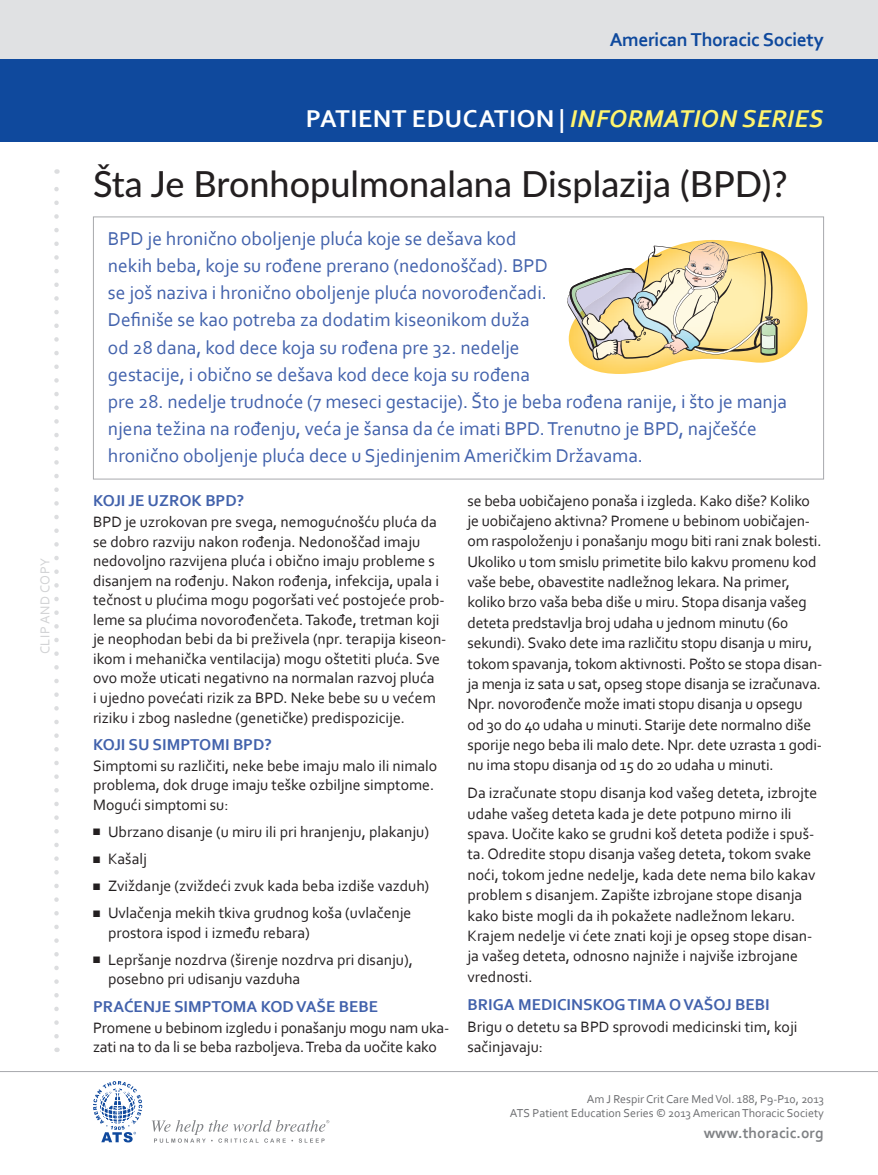
<style>
.page{position:relative;width:878px;height:1175px;background:#fff}
.page>*{position:absolute;margin:0;border:0;box-sizing:border-box;transform-origin:0 0}
.Headline_1{font:500 36px "Lato";color:#231f20}
.t1{font:700 25.5px "Corbel";letter-spacing:.02em;color:#fff}
.Intro_Paragraph{font:19.5px/27px "Corbel";color:#4262ac}
.t2{font:700 19.5px "Corbel";letter-spacing:-.02em;color:#0f499d}
.Body_Headline{font:700 16.5px "Corbel";color:#4262ac}
.Body{font:15.75px/20.4px "Corbel";color:#231f20}
.t3{font:700 15.45px "Corbel";color:#808285}
.t4{font:13.5px "Corbel";letter-spacing:.04em;color:#d1d2d4}
.t5{font:12px "Corbel";color:#6c6d70}
.s1{font-style:italic;color:#fff46d}
</style>
<div class="page">
<div style="left:0;top:0;width:878px;height:59px;background:#e0e1e3"></div>
<div style="left:0;top:59px;width:878px;height:83px;background:#0f499d"></div>
<svg style="left:54px;top:169px;width:5px;height:867px"></svg>
<svg style="left:152px;top:1120px;width:177px;height:22px"></svg>
<svg style="left:93px;top:1081px;width:49px;height:61px"></svg>
<div style="left:93px;top:216px;width:731px;height:263px;border:1px solid #a8a9ad"></div>
<hr style="left:0;top:1071px;width:878px;height:1px;background:#a8a9ad">
<svg style="left:567px;top:242px;width:212px;height:118px"></svg>
<p class="t4" style="left:37px;top:654px;width:98px;rotate:-90deg">CLIP AND COPY</p>
<p class="t2" style="left:609px;top:27px;width:216px">American Thoracic Society</p>
<p class="t1" style="left:306px;top:102px;width:519px">PATIENT EDUCATION | <span class="s1">INFORMATION SERIES</span></p>
<p class="Headline_1" style="left:93px;top:158px;width:696px">Šta Je Bronhopulmonalana Displazija (BPD)?</p>
<p class="Intro_Paragraph" style="left:108px;top:225px;width:680px">BPD je hronično oboljenje pluća koje se dešava kod<br>nekih beba, koje su rođene prerano (nedonoščad). BPD<br>se još naziva i hronično oboljenje pluća novorođenčadi.<br>Definiše se kao potreba za dodatim kiseonikom duža<br>od 28 dana, kod dece koja su rođena pre 32. nedelje<br>gestacije, i obično se dešava kod dece koja su rođena<br>pre 28. nedelje trudnoće (7 meseci gestacije). Što je beba rođena ranije, i što je manja njena težina na rođenju, veća je šansa da će imati BPD. Trenutno je BPD, najčešće hronično oboljenje pluća dece u Sjedinjenim Američkim Državama.</p>
<p class="Body_Headline" style="left:93px;top:490px;width:153px">KOJI JE UZROK BPD?</p>
<p class="Body" style="left:93px;top:512px;width:355px;line-height:19.5px">BPD je uzrokovan pre svega, nemogućnošću pluća da se dobro razviju nakon rođenja. Nedonoščad imaju nedovoljno razvijena pluća i obično imaju probleme s disanjem na rođenju. Nakon rođenja, infekcija, upala i tečnost u plućima mogu pogoršati već postojeće prob&shy;leme sa plućima novorođenčeta. Takođe, tretman koji je neophodan bebi da bi preživela (npr. terapija kiseon&shy;ikom i mehanička ventilacija) mogu oštetiti pluća. Sve ovo može uticati negativno na normalan razvoj pluća<br>i ujedno povećati rizik za BPD. Neke bebe su u većem riziku i zbog nasledne (genetičke) predispozicije.</p>
<p class="Body_Headline" style="left:93px;top:734px;width:180px">KOJI SU SIMPTOMI BPD?</p>
<p class="Body" style="left:93px;top:755px;width:346px;line-height:19.5px">Simptomi su različiti, neke bebe imaju malo ili nimalo problema, dok druge imaju teške ozbiljne simptome.<br>Mogući simptomi su:</p>
<p class="Body" style="left:93px;top:821px;width:337px">■ Ubrzano disanje (u miru ili pri hranjenju, plakanju)</p>
<p class="Body" style="left:93px;top:848px;width:55px">■ Kašalj</p>
<p class="Body" style="left:93px;top:875px;width:338px">■ Zviždanje (zviždeći zvuk kada beba izdiše vazduh)</p>
<p class="Body" style="left:108px;top:902px;width:305px;line-height:19.5px;text-indent:-15px">■ Uvlačenja mekih tkiva grudnog koša (uvlačenje prostora ispod i između rebara)</p>
<p class="Body" style="left:108px;top:949px;width:306px;line-height:19.5px;text-indent:-15px">■ Lepršanje nozdrva (širenje nozdrva pri disanju), posebno pri udisanju vazduha</p>
<p class="Body_Headline" style="left:93px;top:995px;width:287px">PRAĆENJE SIMPTOMA KOD VAŠE BEBE</p>
<p class="Body" style="left:93px;top:1017px;width:358px;line-height:19.5px">Promene u bebinom izgledu i ponašanju mogu nam uka&shy;zati na to da li se beba razboljeva. Treba da uočite kako</p>
<p class="Body" style="left:467px;top:490px;width:356px">se beba uobičajeno ponaša i izgleda. Kako diše? Koliko je uobičajeno aktivna? Promene u bebinom uobičajen&shy;om raspoloženju i ponašanju mogu biti rani znak bolesti.<br>Ukoliko u tom smislu primetite bilo kakvu promenu kod vaše bebe, obavestite nadležnog lekara. Na primer, koliko brzo vaša beba diše u miru. Stopa disanja vašeg deteta predstavlja broj udaha u jednom minutu (60 sekundi). Svako dete ima različitu stopu disanja u miru, tokom spavanja, tokom aktivnosti. Pošto se stopa disan&shy;ja menja iz sata u sat, opseg stope disanja se izračunava.<br>Npr. novorođenče može imati stopu disanja u opsegu od 30 do 40 udaha u minuti. Starije dete normalno diše sporije nego beba ili malo dete. Npr. dete uzrasta 1 godi&shy;nu ima stopu disanja od 15 do 20 udaha u minuti.</p>
<p class="Body" style="left:467px;top:782px;width:351px">Da izračunate stopu disanja kod vašeg deteta, izbrojte udahe vašeg deteta kada je dete potpuno mirno ili spava. Uočite kako se grudni koš deteta podiže i spuš&shy;ta. Odredite stopu disanja vašeg deteta, tokom svake noći, tokom jedne nedelje, kada dete nema bilo kakav problem s disanjem. Zapište izbrojane stope disanja kako biste mogli da ih pokažete nadležnom lekaru.<br>Krajem nedelje vi ćete znati koji je opseg stope disan&shy;ja vašeg deteta, odnosno najniže i najviše izbrojane vrednosti.</p>
<p class="Body_Headline" style="left:467px;top:994px;width:304px">BRIGA MEDICINSKOG TIMA O VAŠOJ BEBI</p>
<p class="Body" style="left:467px;top:1015px;width:331px">Brigu o detetu sa BPD sprovodi medicinski tim, koji sačinjavaju:</p>
<p class="t5" style="left:586px;top:1091px;width:239px">Am J Respir Crit Care Med Vol. 188, P9-P10, 2013</p>
<p class="t5" style="left:510px;top:1105px;width:315px">ATS Patient Education Series © 2013 American Thoracic Society</p>
<p class="t3" style="left:703px;top:1123px;width:121px">www.thoracic.org</p>
</div>
